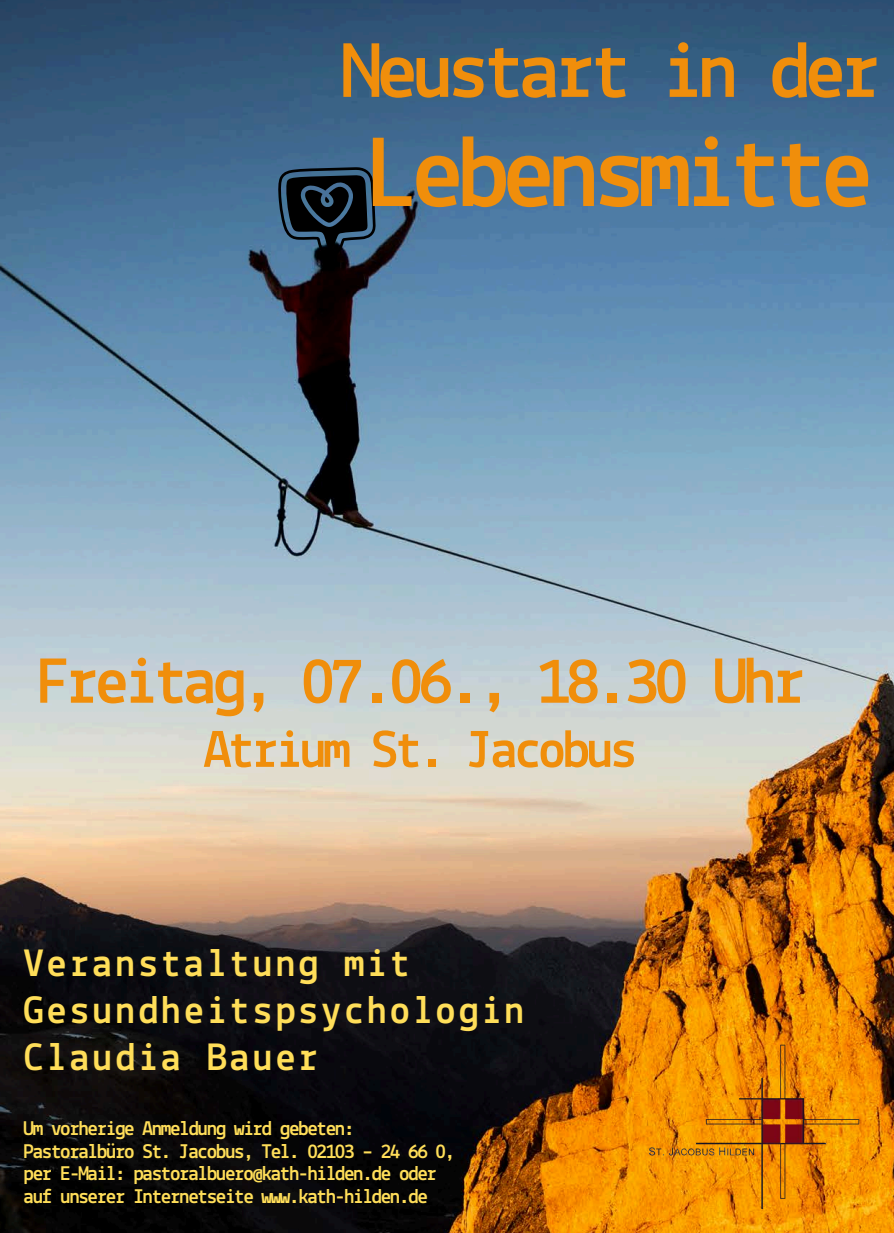
<style>
.page{position:relative;width:894px;height:1233px;background:#fff}
.page>*{position:absolute;margin:0;border:0;box-sizing:border-box;transform-origin:0 0}
.t1{font:700 104.25px "Lekton";letter-spacing:-.065em;color:#f08e0b}
.t2{font:700 81.75px "Lekton";letter-spacing:-.065em;color:#f08e0b}
.t3{font:700 67.5px "Lekton";letter-spacing:-.065em;color:#f08e0b}
.t4{font:700 54.75px "Lekton";letter-spacing:-.065em;color:#f08e0b}
.t5{font:700 40.5px/47.2px "Lekton";letter-spacing:.065em;color:#ffde59}
.t6{font:700 21px "Lekton";letter-spacing:-.065em;color:#ffde59}
</style>
<div class="page">
<img style="left:0;top:0;width:893px;height:1233px">
<svg style="left:278px;top:167px;width:97px;height:89px"></svg>
<img style="left:647px;top:1045px;width:212px;height:165px">
<p class="t2" style="left:341px;top:36px;width:541px">Neustart in der</p>
<p class="t1" style="left:365px;top:128px;width:508px">Lebensmitte</p>
<p class="t3" style="left:36px;top:652px;width:771px">Freitag, 07.06., 18.30 Uhr</p>
<p class="t4" style="left:204px;top:726px;width:435px">Atrium St. Jacobus</p>
<h2 class="t5" style="left:24px;top:942px;width:502px">Veranstaltung mit<br>Gesundheitspsychologin<br>Claudia Bauer</h2>
<h3 class="t6" style="left:24px;top:1120px;width:332px">Um vorherige Anmeldung wird gebeten:</h3>
<p class="t6" style="left:24px;top:1142px;width:433px">Pastoralbüro St. Jacobus, Tel. 02103 – 24 66 0,</p>
<p class="t6" style="left:24px;top:1165px;width:415px">per E-Mail: pastoralbuero@kath-hilden.de oder</p>
<p class="t6" style="left:24px;top:1187px;width:405px">auf unserer Internetseite www.kath-hilden.de</p>
</div>
